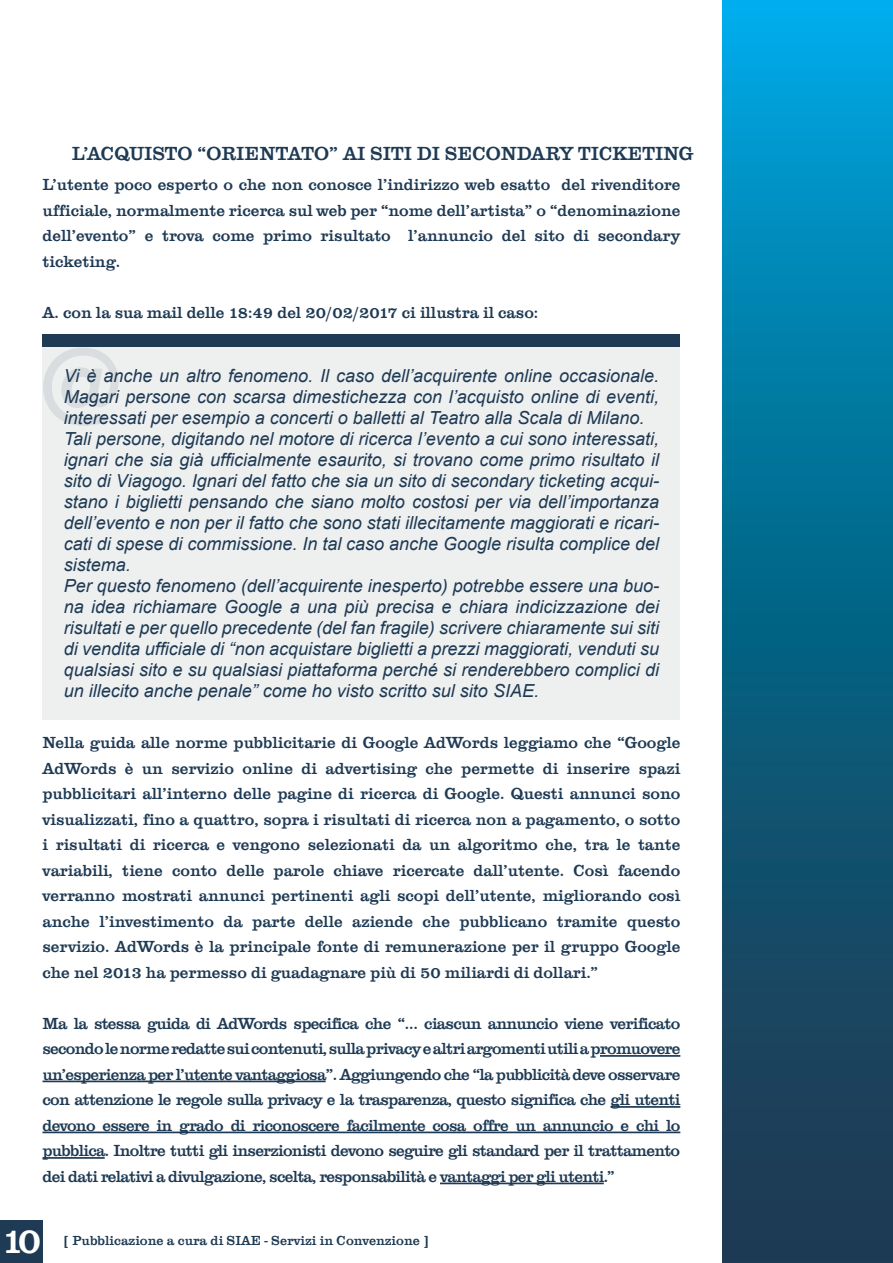
<style>
.page{position:relative;width:893px;height:1263px;background:#fff}
.page>*{position:absolute;margin:0;border:0;box-sizing:border-box;transform-origin:0 0}
.t1{font:500 112.5px "Clarendon T";color:#1e3a54}
.t2{font:500 37.5px "Clarendon T";color:#fff}
.t3{font:500 19.5px "Clarendon T";color:#1e3a54}
.t4{font:italic 18px/21px "Arial";color:#1e3a54;text-align:justify}
.t5{font:500 16.5px/25.5px "Clarendon T";color:#1e3a54;text-align:justify}
.t6{font:500 13.5px "Clarendon T";color:#1e3a54}
</style>
<div class="page">
<svg style="left:723px;top:0;width:170px;height:1263px;background:#0a688d"></svg>
<div style="left:0;top:1220px;width:43px;height:43px;background:#1e3a54"></div>
<hr style="left:600px;top:1055px;width:80px;height:2px;background:#1e3a54">
<hr style="left:43px;top:1080px;width:283px;height:2px;background:#1e3a54">
<hr style="left:611px;top:1106px;width:69px;height:2px;background:#1e3a54">
<hr style="left:43px;top:1131px;width:637px;height:2px;background:#1e3a54">
<hr style="left:43px;top:1157px;width:62px;height:2px;background:#1e3a54">
<hr style="left:440px;top:1182px;width:164px;height:2px;background:#1e3a54">
<div style="left:43px;top:347px;width:637px;height:373px;background:#eeefef"></div>
<div style="left:42px;top:334px;width:638px;height:13px;background:#1e3a54"></div>
<p class="t3" style="left:72px;top:143px;width:623px">L’ACQUISTO “ORIENTATO” AI SITI DI SECONDARY TICKETING</p>
<p class="t5" style="left:43px;top:172px;width:639px">L’utente poco esperto o che non conosce l’indirizzo web esatto del rivenditore ufficiale, normalmente ricerca sul web per “nome dell’artista” o “denominazione dell’evento” e trova come primo risultato l’annuncio del sito di secondary ticketing.</p>
<p class="t5" style="left:43px;top:300px;width:497px">A. con la sua mail delle 18:49 del 20/02/2017 ci illustra il caso:</p>
<h1 class="t1" style="left:40px;top:323px;width:84px">@</h1>
<p class="t4" style="left:64px;top:365px;width:597px">Vi è anche un altro fenomeno. Il caso dell’acquirente online occasionale.<br>Magari persone con scarsa dimestichezza con l’acquisto online di eventi, interessati per esempio a concerti o balletti al Teatro alla Scala di Milano.</p>
<p class="t4" style="left:64px;top:428px;width:597px">Tali persone, digitando nel motore di ricerca l’evento a cui sono interessati, ignari che sia già ufficialmente esaurito, si trovano come primo risultato il sito di Viagogo. Ignari del fatto che sia un sito di secondary ticketing acqui&shy;stano i biglietti pensando che siano molto costosi per via dell’importanza dell’evento e non per il fatto che sono stati illecitamente maggiorati e ricari&shy;cati di spese di commissione. In tal caso anche Google risulta complice del sistema.</p>
<p class="t4" style="left:64px;top:575px;width:597px">Per questo fenomeno (dell’acquirente inesperto) potrebbe essere una buo&shy;na idea richiamare Google a una più precisa e chiara indicizzazione dei risultati e per quello precedente (del fan fragile) scrivere chiaramente sui siti di vendita ufficiale di “non acquistare biglietti a prezzi maggiorati, venduti su qualsiasi sito e su qualsiasi piattaforma perché si renderebbero complici di un illecito anche penale” come ho visto scritto sul sito SIAE.</p>
<p class="t5" style="left:43px;top:730px;width:639px">Nella guida alle norme pubblicitarie di Google AdWords leggiamo che “Google AdWords è un servizio online di advertising che permette di inserire spazi pubblicitari all’interno delle pagine di ricerca di Google. Questi annunci sono visualizzati, fino a quattro, sopra i risultati di ricerca non a pagamento, o sotto i risultati di ricerca e vengono selezionati da un algoritmo che, tra le tante variabili, tiene conto delle parole chiave ricercate dall’utente. Così facendo verranno mostrati annunci pertinenti agli scopi dell’utente, migliorando così anche l’investimento da parte delle aziende che pubblicano tramite questo servizio. AdWords è la principale fonte di remunerazione per il gruppo Google che nel 2013 ha permesso di guadagnare più di 50 miliardi di dollari.”</p>
<p class="t5" style="left:43px;top:1010px;width:639px">Ma la stessa guida di AdWords specifica che “… ciascun annuncio viene verificato secondo le norme redatte sui contenuti, sulla privacy e altri argomenti utili a promuovere un’esperienza per l’utente vantaggiosa”. Aggiungendo che “la pubblicità deve osservare con attenzione le regole sulla privacy e la trasparenza, questo significa che gli utenti devono essere in grado di riconoscere facilmente cosa offre un annuncio e chi lo pubblica. Inoltre tutti gli inserzionisti devono seguire gli standard per il trattamento dei dati relativi a divulgazione, scelta, responsabilità e vantaggi per gli utenti.”</p>
<p class="t2" style="left:1px;top:1219px;width:42px">10</p>
<p class="t6" style="left:64px;top:1233px;width:366px">[ Pubblicazione a cura di SIAE - Servizi in Convenzione ]</p>
</div>
